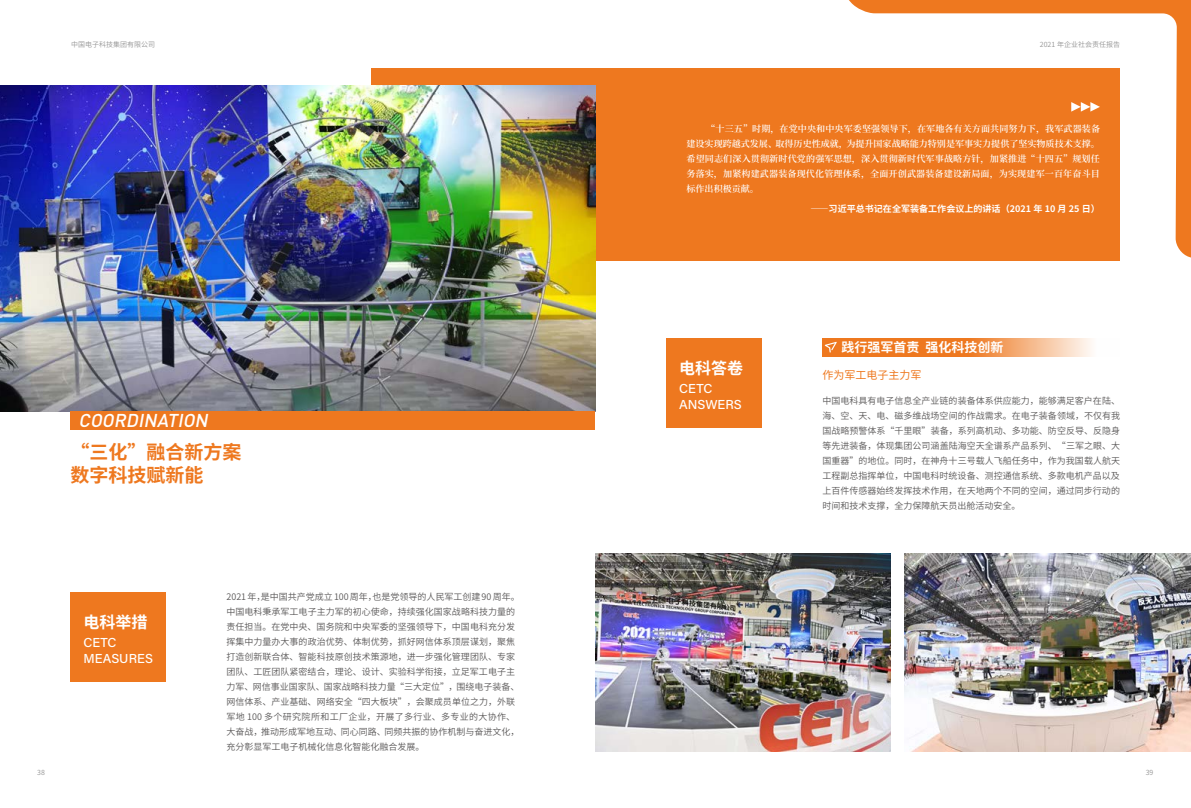
<style>
.page{position:relative;width:1191px;height:808px;background:#fff}
.page>*{position:absolute;margin:0;border:0;box-sizing:border-box;transform-origin:0 0}
.t1{font:700 19px/22.8px "Source Han Sans CN";color:#ee781f}
.t2{font:italic 500 18.4px "DIN";color:#fff}
.t3{font:700 16px "Source Han Sans CN";color:#fff}
.t4{font:13px/15.7px "Acumin Variable Concept";letter-spacing:.02em;color:#fff}
.t5{font:700 13px "Source Han Sans CN";color:#fff}
.t6{font:11px "Source Han Sans CN";color:#ee781f}
.t7{font:9px/15px "Source Han Sans CN";color:#595757}
.t8{font:600 9px/15px "Source Han Serif CN";letter-spacing:.015em;color:#fff;text-align:justify}
.t9{font:700 9px "Source Han Sans CN";color:#fff}
.t10{font:7px "Source Han Sans CN";color:#949494}
</style>
<div class="page">
<svg style="left:822px;top:338px;width:270px;height:18px;background:#f19651"></svg>
<svg style="left:824px;top:342px;width:12px;height:11px"></svg>
<div style="left:371px;top:68px;width:749px;height:192px;background:#ee781f"></div>
<img style="left:0;top:85px;width:595px;height:326px">
<div style="left:70px;top:411px;width:525px;height:18px;background:#ee781f"></div>
<div style="left:70px;top:592px;width:96px;height:90px;background:#ee781f"></div>
<div style="left:666px;top:338px;width:96px;height:89px;background:#ee781f"></div>
<img style="left:595px;top:553px;width:296px;height:198px">
<img style="left:904px;top:553px;width:287px;height:198px">
<svg style="left:849px;top:0;width:342px;height:258px"></svg>
<p class="t10" style="left:71px;top:40px;width:86px">中国电子科技集团有限公司</p>
<h2 class="t2" style="left:78px;top:408px;width:135px">COORDINATION</h2>
<h1 class="t1" style="left:70px;top:441px;width:172px">“三化”融合新方案数字科技赋新能</h1>
<h3 class="t3" style="left:83px;top:613px;width:65px">电科举措</h3>
<h3 class="t4" style="left:83px;top:634px;width:71px">CETC<br>MEASURES</h3>
<p class="t10" style="left:37px;top:769px;width:9px">38</p>
<p class="t7" style="left:226px;top:589px;width:295px">2021 年，是中国共产党成立 100 周年，也是党领导的人民军工创建 90 周年。中国电科秉承军工电子主力军的初心使命，持续强化国家战略科技力量的责任担当。在党中央、国务院和中央军委的坚强领导下，中国电科充分发挥集中力量办大事的政治优势、体制优势，抓好网信体系顶层谋划，聚焦打造创新联合体、智能科技原创技术策源地，进一步强化管理团队、专家团队、工匠团队紧密结合，理论、设计、实验科学衔接，立足军工电子主力军、网信事业国家队、国家战略科技力量“三大定位”，围绕电子装备、网信体系、产业基础、网络安全“四大板块”，会聚成员单位之力，外联军地 100 多个研究院所和工厂企业，开展了多行业、多专业的大协作、大奋战，推动形成军地互动、同心同路、同频共振的协作机制与奋进文化，充分彰显军工电子机械化信息化智能化融合发展。</p>
<p class="t10" style="left:1040px;top:40px;width:82px">2021 年企业社会责任报告</p>
<p class="t8" style="left:686px;top:121px;width:415px;text-indent:20px">“十三五”时期，在党中央和中央军委坚强领导下，在军地各有关方面共同努力下，我军武器装备建设实现跨越式发展、取得历史性成就，为提升国家战略能力特别是军事实力提供了坚实物质技术支撑。希望同志们深入贯彻新时代党的强军思想，深入贯彻新时代军事战略方针，加紧推进“十四五”规划任务落实，加紧构建武器装备现代化管理体系，全面开创武器装备建设新局面，为实现建军一百年奋斗目标作出积极贡献。</p>
<p class="t9" style="left:810px;top:204px;width:291px">——习近平总书记在全军装备工作会议上的讲话（2021 年 10 月 25 日）</p>
<h3 class="t3" style="left:679px;top:359px;width:65px">电科答卷</h3>
<h3 class="t4" style="left:679px;top:380px;width:64px">CETC<br>ANSWERS</h3>
<h3 class="t5" style="left:841px;top:340px;width:163px">践行强军首责 强化科技创新</h3>
<p class="t6" style="left:822px;top:369px;width:100px">作为军工电子主力军</p>
<p class="t7" style="left:822px;top:393px;width:299px;text-align:justify">中国电科具有电子信息全产业链的装备体系供应能力，能够满足客户在陆、海、空、天、电、磁多维战场空间的作战需求。在电子装备领域，不仅有我国战略预警体系“千里眼”装备，系列高机动、多功能、防空反导、反隐身等先进装备，体现集团公司涵盖陆海空天全谱系产品系列、“三军之眼、大国重器”的地位。同时，在神舟十三号载人飞船任务中，作为我国载人航天工程副总指挥单位，中国电科时统设备、测控通信系统、多款电机产品以及上百件传感器始终发挥技术作用，在天地两个不同的空间，通过同步行动的时间和技术支撑，全力保障航天员出舱活动安全。</p>
<p class="t10" style="left:1145px;top:769px;width:9px">39</p>
</div>
